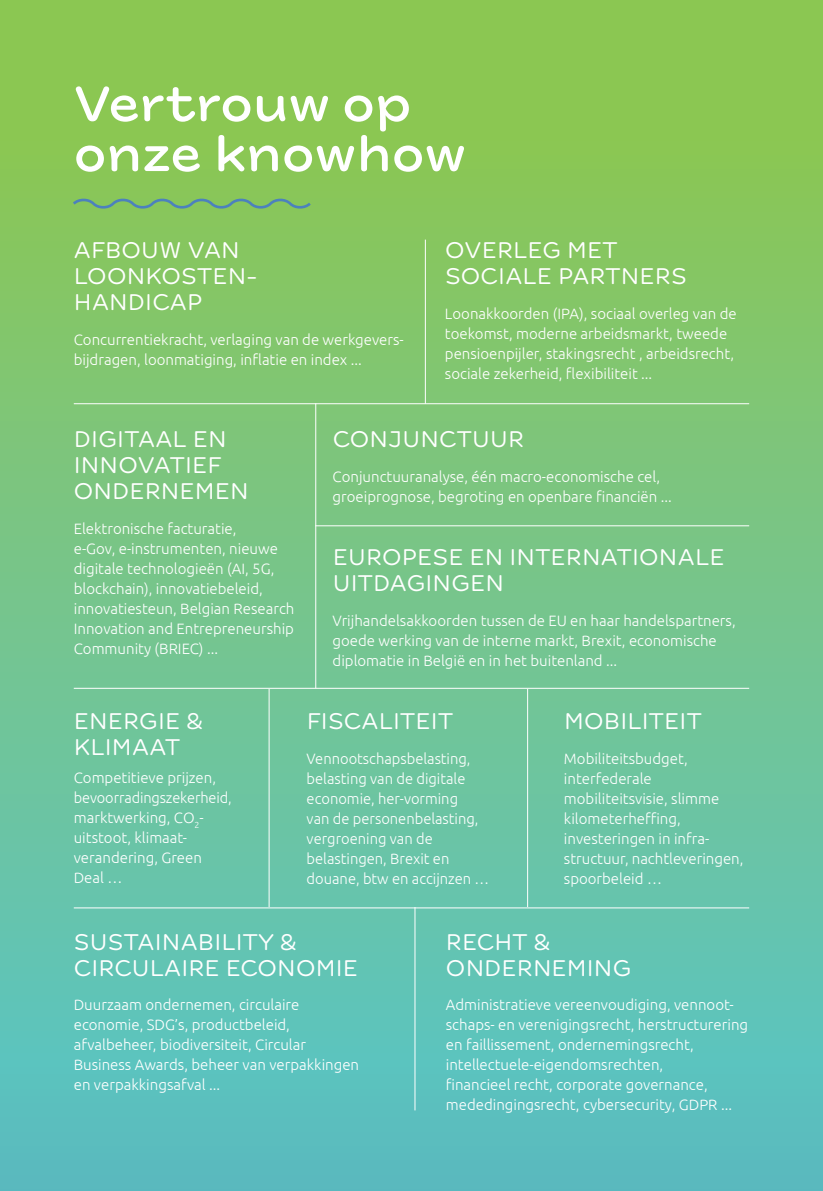
<style>
.page{position:relative;width:823px;height:1191px;background:#fff}
.page>*{position:absolute;margin:0;border:0;box-sizing:border-box;transform-origin:0 0}
.t1{font:500 52px/50px "New Farm";color:#fff}
.t2{font:24px/26px "New Farm";letter-spacing:.01em;color:#fff}
.t3{font:300 15px/20px "Ubuntu";color:#fff}
</style>
<div class="page">
<div style="left:0;top:0;width:822px;height:1191px;background:linear-gradient(to bottom,#92c849,#59c1ca)"></div>
<svg style="left:70px;top:195px;width:243px;height:17px;background:#7eba6a"></svg>
<hr style="left:74px;top:403px;width:674px;height:1px;background:#fff">
<hr style="left:315px;top:525px;width:433px;height:1px;background:#fff">
<hr style="left:74px;top:688px;width:674px;height:1px;background:#fff">
<hr style="left:74px;top:907px;width:674px;height:1px;background:#fff">
<hr style="left:315px;top:403px;width:1px;height:285px;background:#fff">
<hr style="left:424px;top:240px;width:1px;height:164px;background:#fff">
<hr style="left:268px;top:689px;width:1px;height:218px;background:#fff">
<hr style="left:414px;top:907px;width:1px;height:203px;background:#fff">
<hr style="left:527px;top:689px;width:1px;height:218px;background:#fff">
<h1 class="t1" style="left:74px;top:80px;width:393px">Vertrouw op onze knowhow</h1>
<h2 class="t2" style="left:74px;top:238px;width:185px">AFBOUW VAN<br>LOONKOSTEN-<br>HANDICAP</h2>
<p class="t3" style="left:74px;top:329px;width:331px">Concurrentiekracht, verlaging van de werkgevers&shy;bijdragen, loonmatiging, inflatie en index ...</p>
<h2 class="t2" style="left:445px;top:238px;width:243px">OVERLEG MET<br>SOCIALE PARTNERS</h2>
<p class="t3" style="left:444px;top:303px;width:293px">Loonakkoorden (IPA), sociaal overleg van de toekomst, moderne arbeidsmarkt, tweede pensioenpijler, stakingsrecht , arbeidsrecht, sociale zekerheid, flexibiliteit ...</p>
<h2 class="t2" style="left:74px;top:427px;width:176px">DIGITAAL EN<br>INNOVATIEF<br>ONDERNEMEN</h2>
<p class="t3" style="left:74px;top:518px;width:222px">Elektronische facturatie,<br>e-Gov, e-instrumenten, nieuwe digitale technologieën (AI, 5G, blockchain), innovatiebeleid, innovatiesteun, Belgian Research<br>Innovation and Entrepreneurship<br>Community (BRIEC) ...</p>
<h2 class="t2" style="left:332px;top:427px;width:193px">CONJUNCTUUR</h2>
<p class="t3" style="left:332px;top:466px;width:340px">Conjunctuuranalyse, één macro-economische cel, groeiprognose, begroting en openbare financiën ...</p>
<h2 class="t2" style="left:332px;top:544px;width:393px">EUROPESE EN INTERNATIONALE<br>UITDAGINGEN</h2>
<p class="t3" style="left:332px;top:610px;width:404px">Vrijhandelsakkoorden tussen de EU en haar handelspartners, goede werking van de interne markt, Brexit, economische diplomatie in België en in het buitenland ...</p>
<h2 class="t2" style="left:74px;top:708px;width:131px">ENERGIE &amp;<br>KLIMAAT</h2>
<p class="t3" style="left:74px;top:767px;width:159px">Competitieve prijzen, bevoorradingszekerheid, marktwerking, CO<sub>2</sub>- uitstoot, klimaat&shy;verandering, Green<br>Deal …</p>
<h2 class="t2" style="left:306px;top:708px;width:148px">FISCALITEIT</h2>
<p class="t3" style="left:306px;top:748px;width:184px">Vennootschapsbelasting, belasting van de digitale economie, her-vorming<br>van de personenbelasting, vergroening van de belastingen, Brexit en douane, btw en accijnzen …</p>
<h2 class="t2" style="left:563px;top:708px;width:139px">MOBILITEIT</h2>
<p class="t3" style="left:563px;top:748px;width:181px">Mobiliteitsbudget, interfederale mobiliteitsvisie, slimme kilometerheffing, investeringen in infra&shy;structuur, nachtleveringen, spoorbeleid …</p>
<h2 class="t2" style="left:74px;top:929px;width:285px">SUSTAINABILITY &amp;<br>CIRCULAIRE ECONOMIE</h2>
<p class="t3" style="left:74px;top:994px;width:287px">Duurzaam ondernemen, circulaire economie, SDG’s, productbeleid, afvalbeheer, biodiversiteit, Circular Business Awards, beheer van verpakkingen en verpakkingsafval ...</p>
<h2 class="t2" style="left:445px;top:929px;width:187px">RECHT &amp;<br>ONDERNEMING</h2>
<p class="t3" style="left:445px;top:994px;width:303px">Administratieve vereenvoudiging, vennoot&shy;schaps- en verenigingsrecht, herstructurering en faillissement, ondernemingsrecht, intellectuele-eigendomsrechten,<br>financieel recht, corporate governance, mededingingsrecht, cybersecurity, GDPR ...</p>
</div>
